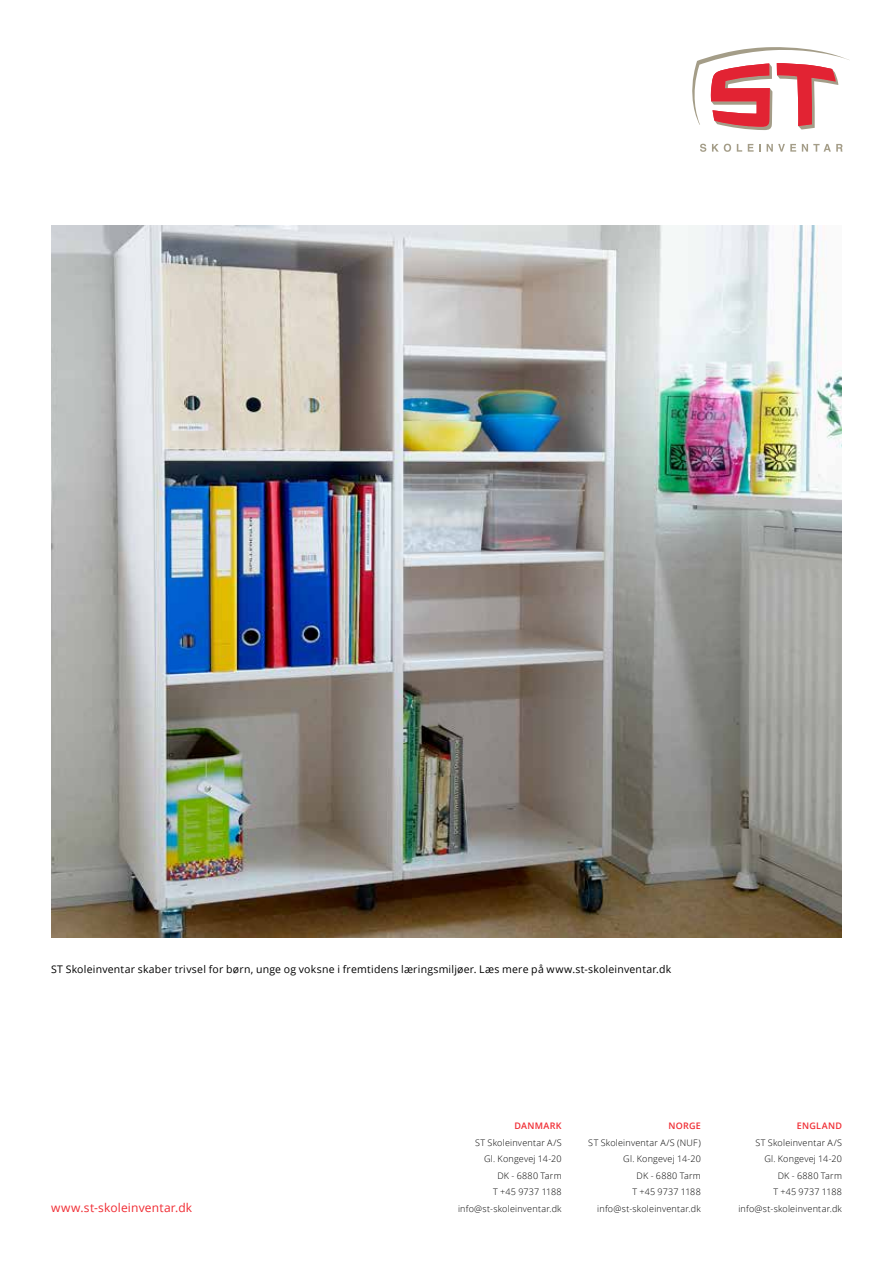
<style>
.page{position:relative;width:893px;height:1263px;background:#fff}
.page>*{position:absolute;margin:0;border:0;box-sizing:border-box;transform-origin:0 0}
.t1{font:12px "Open Sans";letter-spacing:.015em;color:#f02c33}
.t2{font:10.5px "Open Sans";letter-spacing:.02em;color:#000}
.t3{font:300 9px/16.5px "Open Sans";letter-spacing:.025em;color:#000;text-align:right}
.t4{font:600 9px "Open Sans";letter-spacing:.03em;color:#f02c33}
</style>
<div class="page">
<svg style="left:700px;top:144px;width:6px;height:8px"></svg>
<svg style="left:712px;top:144px;width:19px;height:8px"></svg>
<svg style="left:737px;top:144px;width:5px;height:8px"></svg>
<svg style="left:748px;top:144px;width:13px;height:8px"></svg>
<svg style="left:767px;top:144px;width:29px;height:8px"></svg>
<svg style="left:802px;top:144px;width:40px;height:8px"></svg>
<svg style="left:692px;top:47px;width:157px;height:83px"></svg>
<img style="left:51px;top:225px;width:791px;height:713px">
<p class="t2" style="left:51px;top:962px;width:622px">ST Skoleinventar skaber trivsel for børn, unge og voksne i fremtidens læringsmiljøer. Læs mere på www.st-skoleinventar.dk</p>
<h1 class="t1" style="left:51px;top:1199px;width:143px">www.st-skoleinventar.dk</h1>
<p class="t4" style="left:514px;top:1120px;width:49px">DANMARK</p>
<p class="t3" style="left:458px;top:1134px;width:105px">ST Skoleinventar A/S<br>Gl. Kongevej 14-20<br>DK - 6880 Tarm<br>T +45 9737 1188 info@st-skoleinventar.dk</p>
<p class="t4" style="left:668px;top:1120px;width:34px">NORGE</p>
<p class="t3" style="left:588px;top:1134px;width:114px">ST Skoleinventar A/S (NUF)<br>Gl. Kongevej 14-20<br>DK - 6880 Tarm<br>T +45 9737 1188 info@st-skoleinventar.dk</p>
<p class="t4" style="left:797px;top:1120px;width:47px">ENGLAND</p>
<p class="t3" style="left:738px;top:1134px;width:105px">ST Skoleinventar A/S<br>Gl. Kongevej 14-20<br>DK - 6880 Tarm<br>T +45 9737 1188 info@st-skoleinventar.dk</p>
</div>
